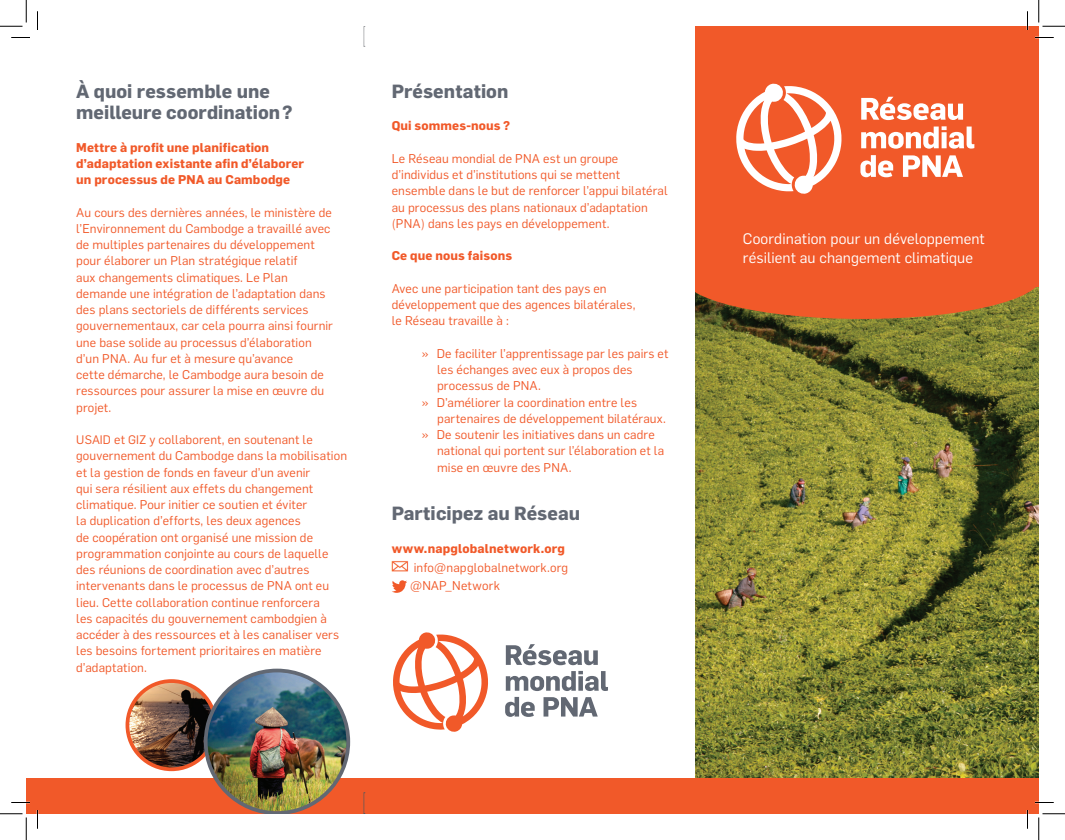
<style>
.page{position:relative;width:1065px;height:840px;background:#fff}
.page>*{position:absolute;margin:0;border:0;box-sizing:border-box;transform-origin:0 0}
.t1{font:700 18.75px/21.2px "Flama";color:#626873}
.t2{font:15px/18.8px "Flama";letter-spacing:.005em;color:#fff}
.t3{font:12.5px/16.2px "Flama";letter-spacing:.01em;color:#f15929}
.t4{font:700 12.5px/16.2px "Flama";letter-spacing:.015em;color:#f15929}
.s1{font-size:12.12px}
</style>
<div class="page">
<div style="left:696px;top:26px;width:343px;height:274px;background:#f15929"></div>
<img style="left:696px;top:319px;width:343px;height:459px">
<svg style="left:696px;top:287px;width:343px;height:32px"></svg>
<div style="left:26px;top:778px;width:1013px;height:36px;background:#f15929"></div>
<svg style="left:392px;top:580px;width:15px;height:13px"></svg>
<svg style="left:861px;top:97px;width:102px;height:23px"></svg>
<svg style="left:861px;top:126px;width:113px;height:23px"></svg>
<svg style="left:860px;top:155px;width:33px;height:22px"></svg>
<svg style="left:903px;top:155px;width:60px;height:22px"></svg>
<svg style="left:736px;top:84px;width:106px;height:110px"></svg>
<svg style="left:506px;top:644px;width:92px;height:21px"></svg>
<svg style="left:506px;top:671px;width:102px;height:20px"></svg>
<svg style="left:505px;top:697px;width:30px;height:20px"></svg>
<svg style="left:544px;top:697px;width:54px;height:20px"></svg>
<svg style="left:393px;top:632px;width:95px;height:100px"></svg>
<img style="left:127px;top:681px;width:77px;height:88px">
<div style="left:126px;top:679px;width:92px;height:92px;border:4px solid #f15929;border-radius:50%"></div>
<img style="left:204px;top:669px;width:146px;height:145px">
<img style="left:391px;top:561px;width:18px;height:11px">
<svg style="left:364px;top:26px;width:1px;height:21px"></svg>
<svg style="left:364px;top:793px;width:1px;height:21px"></svg>
<svg style="left:11px;top:37px;width:19px;height:1px"></svg>
<svg style="left:1035px;top:37px;width:19px;height:1px"></svg>
<svg style="left:11px;top:802px;width:19px;height:1px"></svg>
<svg style="left:1035px;top:802px;width:19px;height:1px"></svg>
<svg style="left:37px;top:11px;width:1px;height:19px"></svg>
<svg style="left:37px;top:810px;width:1px;height:19px"></svg>
<svg style="left:1027px;top:11px;width:1px;height:19px"></svg>
<svg style="left:1027px;top:810px;width:1px;height:19px"></svg>
<svg style="left:0;top:0;width:27px;height:27px"></svg>
<svg style="left:0;top:814px;width:27px;height:26px"></svg>
<svg style="left:1039px;top:0;width:26px;height:27px"></svg>
<svg style="left:1039px;top:814px;width:26px;height:26px"></svg>
<p class="t1" style="left:76px;top:79px;width:218px">À quoi ressemble une meilleure coordination ?</p>
<p class="t4" style="left:76px;top:138px;width:229px">Mettre à profit une planification d’adaptation existante afin d’élaborer un processus de PNA au Cambodge</p>
<p class="t3" style="left:76px;top:203px;width:258px">Au cours des dernières années, le ministère de l’Environnement du Cambodge a travaillé avec de multiples partenaires du développement pour élaborer un Plan stratégique relatif<br>aux changements climatiques. Le Plan demande une intégration de l’adaptation dans des plans sectoriels de différents services gouvernementaux, car cela pourra ainsi fournir une base solide au processus d’élaboration d’un PNA. Au fur et à mesure qu’avance<br>cette démarche, le Cambodge aura besoin de ressources pour assurer la mise en œuvre du projet.</p>
<p class="t3" style="left:76px;top:431px;width:272px"><span class="s1">USAID</span> et <span class="s1">GIZ</span> y collaborent, en soutenant le gouvernement du Cambodge dans la mobilisation et la gestion de fonds en faveur d’un avenir<br>qui sera résilient aux effets du changement climatique. Pour initier ce soutien et éviter<br>la duplication d’efforts, les deux agences<br>de coopération ont organisé une mission de programmation conjointe au cours de laquelle des réunions de coordination avec d’autres intervenants dans le processus de PNA ont eu lieu. Cette collaboration continue renforcera<br>les capacités du gouvernement cambodgien à accéder à des ressources et à les canaliser vers les besoins fortement prioritaires en matière d’adaptation.</p>
<p class="t1" style="left:392px;top:79px;width:118px">Présentation</p>
<p class="t4" style="left:392px;top:117px;width:120px">Qui sommes-nous ?</p>
<p class="t3" style="left:392px;top:149px;width:277px">Le Réseau mondial de PNA est un groupe d’individus et d’institutions qui se mettent ensemble dans le but de renforcer l’appui bilatéral au processus des plans nationaux d’adaptation (PNA) dans les pays en développement.</p>
<p class="t4" style="left:392px;top:247px;width:122px">Ce que nous faisons</p>
<p class="t3" style="left:392px;top:279px;width:245px">Avec une participation tant des pays en développement que des agences bilatérales, le Réseau travaille à :</p>
<p class="t3" style="left:422px;top:344px;width:248px">» De faciliter l’apprentissage par les pairs et</p>
<p class="t3" style="left:437px;top:361px;width:197px">les échanges avec eux à propos des</p>
<p class="t3" style="left:437px;top:377px;width:105px">processus de PNA.</p>
<p class="t3" style="left:422px;top:393px;width:217px">» D’améliorer la coordination entre les</p>
<p class="t3" style="left:437px;top:409px;width:230px">partenaires de développement bilatéraux.</p>
<p class="t3" style="left:422px;top:426px;width:234px">» De soutenir les initiatives dans un cadre</p>
<p class="t3" style="left:437px;top:442px;width:229px">national qui portent sur l’élaboration et la</p>
<p class="t3" style="left:437px;top:458px;width:136px">mise en œuvre des PNA.</p>
<p class="t1" style="left:392px;top:502px;width:190px">Participez au Réseau</p>
<p class="t4" style="left:392px;top:539px;width:175px">www.napglobalnetwork.org</p>
<p class="t3" style="left:414px;top:558px;width:156px">info@napglobalnetwork.org</p>
<p class="t3" style="left:410px;top:577px;width:91px">@NAP_Network</p>
<p class="t2" style="left:743px;top:229px;width:243px">Coordination pour un développement résilient au changement climatique</p>
</div>
